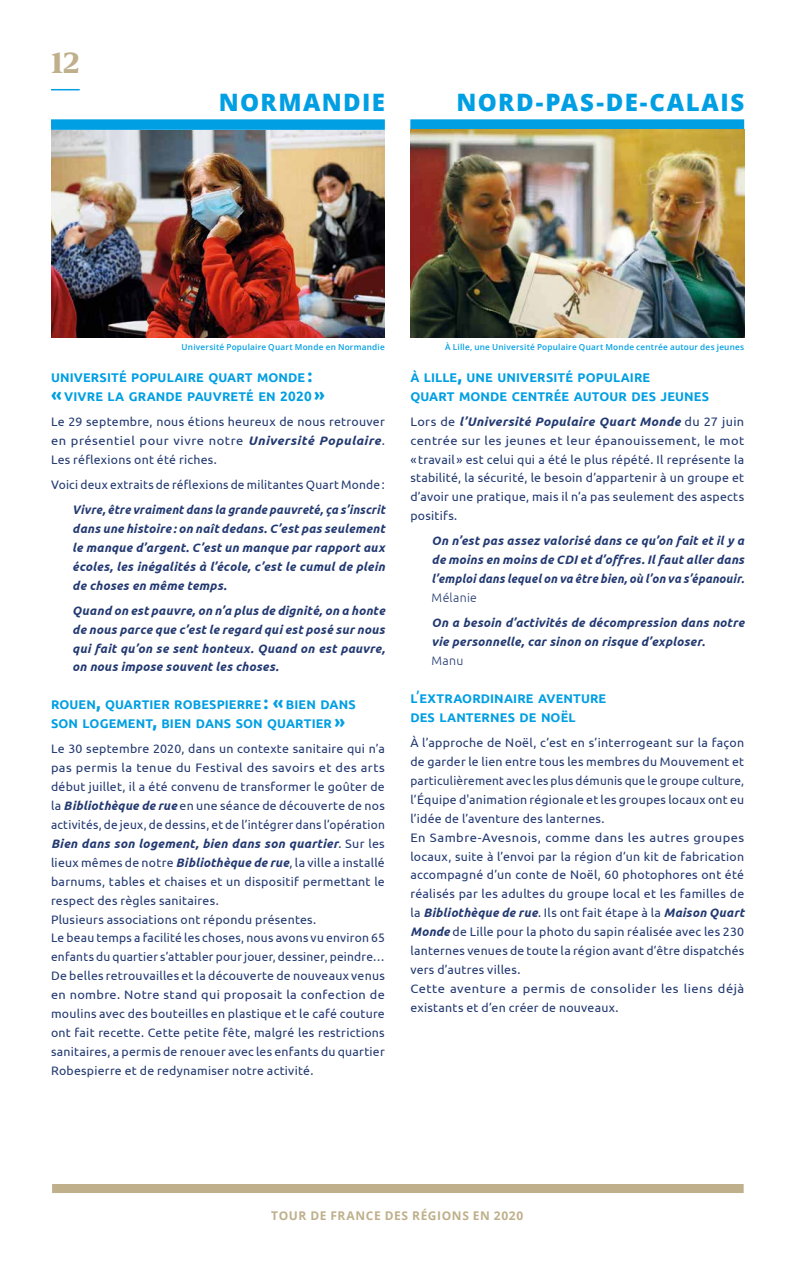
<style>
.page{position:relative;width:808px;height:1263px;background:#fff}
.page>*{position:absolute;margin:0;border:0;box-sizing:border-box;transform-origin:0 0}
.t1{font:900 30px "Breve Text";color:#bfb08b}
.t2{font:800 24px "Open Sans";letter-spacing:.06em;color:#009fe3}
.t3{font:700 12.6px/18.9px "Ubuntu";letter-spacing:.01em;color:#009fe3}
.t4{font:12.3px/18.9px "Ubuntu";letter-spacing:.02em;color:#223971;text-align:justify}
.t5{font:italic 700 12.3px/18.9px "Ubuntu";letter-spacing:.02em;color:#223971;text-align:justify}
.t6{font:italic 700 12.3px/18.9px "Ubuntu";letter-spacing:.02em;color:#223971;text-align:justify;scale:.95 1}
.t7{font:300 12.3px "Ubuntu";letter-spacing:.025em;color:#223971}
.t8{font:700 12px "Open Sans";letter-spacing:.05em;color:#bfb08b}
.t9{font:600 8.25px "Open Sans";letter-spacing:.025em;color:#009fe3}
.s1{font-size:18px}
.s2{font-size:13.5px}
.s3{font-weight:700;font-style:italic}
.s4{font-weight:400;font-size:16.5px}
</style>
<div class="page">
<svg style="left:51px;top:89px;width:29px;height:1px"></svg>
<div style="left:51px;top:119px;width:334px;height:11px;background:#009fe3"></div>
<img style="left:51px;top:130px;width:334px;height:208px">
<div style="left:410px;top:119px;width:334px;height:11px;background:#009fe3"></div>
<img style="left:410px;top:130px;width:334px;height:208px">
<div style="left:52px;top:1184px;width:692px;height:9px;background:#bfb08b"></div>
<h1 class="t1" style="left:51px;top:45px;width:30px">12</h1>
<h2 class="t2" style="left:219px;top:84px;width:167px">NORMANDIE</h2>
<h2 class="t2" style="left:457px;top:84px;width:289px">NORD-PAS-DE-CALAIS</h2>
<p class="t9" style="left:182px;top:341px;width:205px">Université Populaire Quart Monde en Normandie</p>
<p class="t3" style="left:51px;top:367px;width:275px">UNIVERSITÉ POPULAIRE QUART MONDE <span class="s1">: </span><span class="s1">«</span> VIVRE LA GRANDE PAUVRETÉ EN <span class="s2">2020</span> <span class="s1">»</span></p>
<p class="t4" style="left:51px;top:411px;width:335px">Le 29 septembre, nous étions heureux de nous retrouver en présentiel pour vivre notre <span class="s3">Université Populaire</span>.<br>Les réflexions ont été riches.</p>
<p class="t4" style="left:51px;top:474px;width:335px">Voici deux extraits de réflexions de militantes Quart Monde:</p>
<p class="t6" style="left:72px;top:500px;width:330px">Vivre, être vraiment dans la grande pauvreté, ça s’inscrit dans une histoire : on naît dedans. C’est pas seulement le manque d’argent. C’est un manque par rapport aux écoles, les inégalités à l’école, c’est le cumul de plein de choses en même temps.</p>
<p class="t5" style="left:72px;top:601px;width:314px">Quand on est pauvre, on n’a plus de dignité, on a honte de nous parce que c’est le regard qui est posé sur nous qui fait qu’on se sent honteux. Quand on est pauvre, on nous impose souvent les choses.</p>
<p class="t3" style="left:51px;top:695px;width:306px">ROUEN<span class="s1">,</span> QUARTIER ROBESPIERRE <span class="s1">:</span> <span class="s1">«</span> BIEN DANS<br>SON LOGEMENT<span class="s1">,</span> BIEN DANS SON QUARTIER <span class="s1">»</span></p>
<p class="t4" style="left:51px;top:739px;width:335px;text-align:left">Le 30 septembre 2020, dans un contexte sanitaire qui n’a pas permis la tenue du Festival des savoirs et des arts début juillet, il a été convenu de transformer le goûter de la <span class="s3">Bibliothèque de rue</span> en une séance de découverte de nos activités, de jeux, de dessins, et de l’intégrer dans l’opération <span class="s3">Bien dans son logement, bien dans son quartier</span>. Sur les lieux mêmes de notre <span class="s3">Bibliothèque de rue</span>, la ville a installé barnums, tables et chaises et un dispositif permettant le respect des règles sanitaires.<br>Plusieurs associations ont répondu présentes.<br>Le beau temps a facilité les choses, nous avons vu environ 65 enfants du quartier s’attabler pour jouer, dessiner, peindre… De belles retrouvailles et la découverte de nouveaux venus en nombre. Notre stand qui proposait la confection de moulins avec des bouteilles en plastique et le café couture ont fait recette. Cette petite fête, malgré les restrictions sanitaires, a permis de renouer avec les enfants du quartier Robespierre et de redynamiser notre activité.</p>
<p class="t9" style="left:445px;top:341px;width:300px">À Lille, une Université Populaire Quart Monde centrée autour des jeunes</p>
<p class="t3" style="left:410px;top:367px;width:300px">À LILLE<span class="s1">,</span> UNE UNIVERSITÉ POPULAIRE<br>QUART MONDE CENTRÉE AUTOUR DES JEUNES</p>
<p class="t4" style="left:410px;top:411px;width:335px">Lors de <span class="s3">l’Université Populaire Quart Monde</span> du 27 juin centrée sur les jeunes et leur épanouissement, le mot « travail » est celui qui a été le plus répété. Il représente la stabilité, la sécurité, le besoin d’appartenir à un groupe et d’avoir une pratique, mais il n’a pas seulement des aspects positifs.</p>
<p class="t5" style="left:432px;top:531px;width:314px">On n’est pas assez valorisé dans ce qu’on fait et il y a de moins en moins de CDI et d’offres. Il faut aller dans l’emploi dans lequel on va être bien, où l’on va s’épanouir.</p>
<p class="t7" style="left:432px;top:590px;width:47px">Mélanie</p>
<p class="t5" style="left:432px;top:613px;width:314px">On a besoin d’activités de décompression dans notre vie personnelle, car sinon on risque d’exploser.</p>
<p class="t7" style="left:432px;top:653px;width:33px">Manu</p>
<p class="t3" style="left:410px;top:689px;width:197px">L<span class="s4">’</span>EXTRAORDINAIRE AVENTURE<br>DES LANTERNES DE NOËL</p>
<p class="t4" style="left:410px;top:733px;width:335px;text-align:left">À l’approche de Noël, c’est en s’interrogeant sur la façon de garder le lien entre tous les membres du Mouvement et particulièrement avec les plus démunis que le groupe culture, l’Équipe d'animation régionale et les groupes locaux ont eu l’idée de l’aventure des lanternes.<br>En Sambre-Avesnois, comme dans les autres groupes locaux, suite à l’envoi par la région d’un kit de fabrication accompagné d’un conte de Noël, 60 photophores ont été réalisés par les adultes du groupe local et les familles de la <span class="s3">Bibliothèque de rue</span>. Ils ont fait étape à la <span class="s3">Maison Quart Monde</span> de Lille pour la photo du sapin réalisée avec les 230 lanternes venues de toute la région avant d’être dispatchés vers d’autres villes.<br>Cette aventure a permis de consolider les liens déjà existants et d’en créer de nouveaux.</p>
<p class="t8" style="left:271px;top:1207px;width:254px">TOUR DE FRANCE DES RÉGIONS EN 2020</p>
</div>
